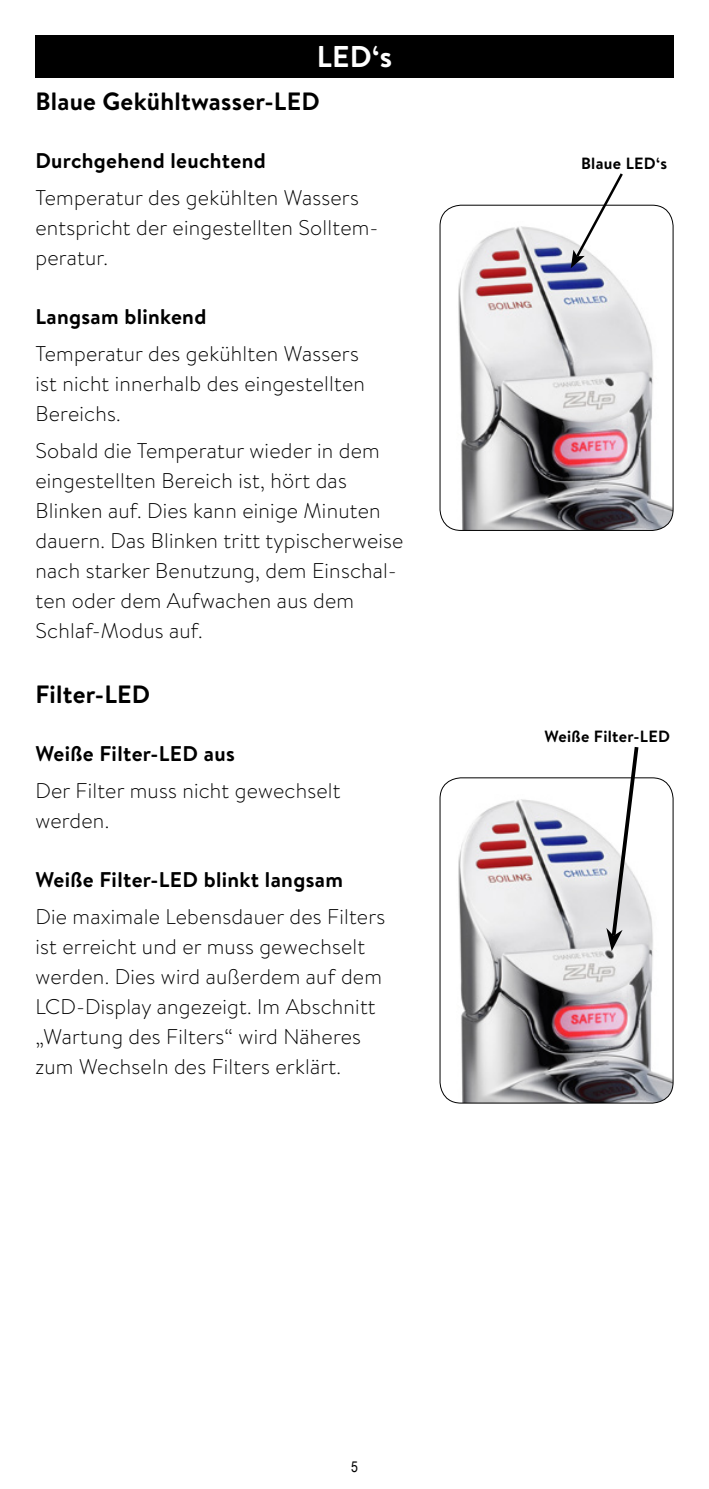
<style>
.page{position:relative;width:709px;height:1489px;background:#fff}
.page>*{position:absolute;margin:0;border:0;box-sizing:border-box;transform-origin:0 0}
.t1{font:700 30px "Brandon Text";color:#fff}
.t2{font:700 25px "Brandon Text";letter-spacing:.01em;color:#000}
.t3{font:300 21.25px/30px "Brandon Text";letter-spacing:.01em;color:#000}
.t4{font:700 21.25px "Brandon Text";letter-spacing:.015em;color:#000}
.t5{font:700 16.25px "Brandon Text";letter-spacing:.02em;color:#000}
.t6{font:15px "Arial Narrow";color:#000}
</style>
<div class="page">
<div style="left:35px;top:35px;width:638px;height:43px;background:#000"></div>
<img style="left:440px;top:205px;width:233px;height:325px">
<div style="left:439px;top:205px;width:234px;height:326px;border:1px solid #000;border-radius:21px"></div>
<img style="left:441px;top:777px;width:232px;height:325px">
<div style="left:439px;top:777px;width:234px;height:326px;border:1px solid #000;border-radius:21px"></div>
<svg style="left:570px;top:173px;width:55px;height:95px"></svg>
<svg style="left:606px;top:747px;width:34px;height:204px"></svg>
<h1 class="t1" style="left:317px;top:36px;width:77px">LED‘s</h1>
<p class="t2" style="left:35px;top:84px;width:286px">Blaue Gekühltwasser-LED</p>
<p class="t4" style="left:35px;top:146px;width:232px">Durchgehend leuchtend</p>
<p class="t3" style="left:35px;top:182px;width:344px">Temperatur des gekühlten Wassers entspricht der eingestellten Solltem&shy;peratur.</p>
<p class="t4" style="left:35px;top:301px;width:172px">Langsam blinkend</p>
<p class="t3" style="left:35px;top:337px;width:331px">Temperatur des gekühlten Wassers ist nicht innerhalb des eingestellten<br>Bereichs.</p>
<p class="t3" style="left:35px;top:434px;width:369px">Sobald die Temperatur wieder in dem eingestellten Bereich ist, hört das Blinken auf. Dies kann einige Minuten dauern. Das Blinken tritt typischerweise nach starker Benutzung, dem Einschal&shy;ten oder dem Aufwachen aus dem Schlaf-Modus auf.</p>
<p class="t2" style="left:35px;top:676px;width:116px">Filter-LED</p>
<p class="t4" style="left:35px;top:739px;width:201px">Weiße Filter-LED aus</p>
<p class="t3" style="left:35px;top:775px;width:307px">Der Filter muss nicht gewechselt werden.</p>
<p class="t4" style="left:35px;top:864px;width:309px">Weiße Filter-LED blinkt langsam</p>
<p class="t3" style="left:35px;top:900px;width:351px">Die maximale Lebensdauer des Filters ist erreicht und er muss gewechselt werden. Dies wird außerdem auf dem LCD-Display angezeigt. Im Abschnitt „Wartung des Filters“ wird Näheres zum Wechseln des Filters erklärt.</p>
<p class="t5" style="left:581px;top:151px;width:88px">Blaue LED‘s</p>
<p class="t5" style="left:544px;top:725px;width:127px">Weiße Filter-LED</p>
<p class="t6" style="left:351px;top:1454px;width:8px">5</p>
</div>
